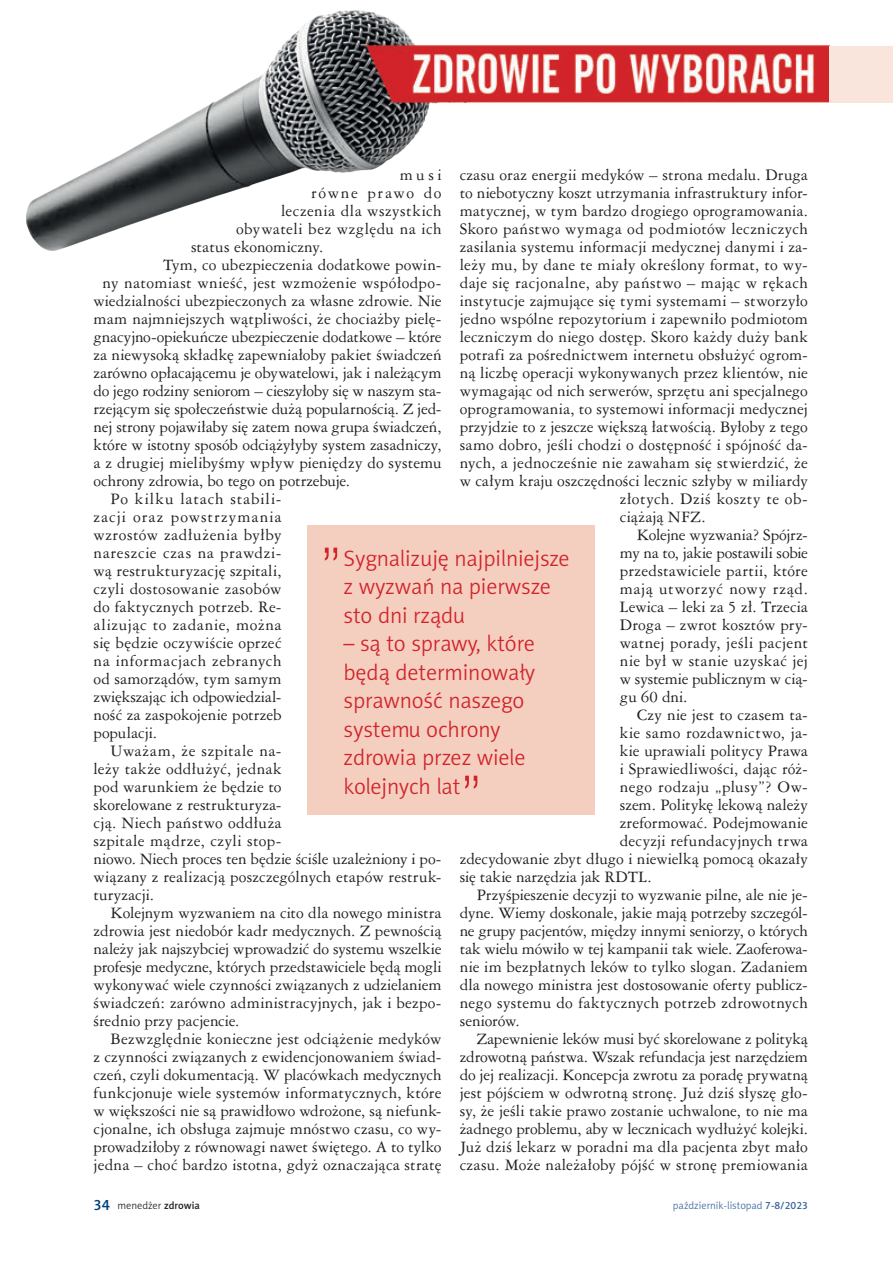
<style>
.page{position:relative;width:893px;height:1263px;background:#fff}
.page>*{position:absolute;margin:0;border:0;box-sizing:border-box;transform-origin:0 0}
.Wybicie{font:52.5px "Swis 721 Lt PL";color:#d1232a}
.Wybicie-2{font:22.5px/28.5px "Naomi Sans EFN Light";letter-spacing:-.005em;color:#d1232a}
.tekst{font:15px/18px "Ameri Garmnd PL";letter-spacing:.01em;color:#231f20;text-align:justify}
.tekst-2{font:15px "Ameri Garmnd PL";letter-spacing:-.01em;color:#231f20}
.tekst-3{font:15px "Ameri Garmnd PL";letter-spacing:.03em;color:#231f20}
.tekst-4{font:15px "Ameri Garmnd PL";letter-spacing:-.02em;color:#231f20}
.tekst-5{font:15px "Ameri Garmnd PL";letter-spacing:.035em;color:#231f20}
.tekst-6{font:15px "Ameri Garmnd PL";letter-spacing:.115em;color:#231f20}
.t1{font:10.5px "Naomi Sans EFN Light";color:#3d6799}
.t2{font:10.5px "Naomi Sans EFN Light";color:#231f20}
.s1{font-family:"Naomi Sans EFN Medium";font-size:15px;color:#004279}
.s2{font-family:"Naomi Sans EFN Medium"}
</style>
<div class="page">
<img style="left:26px;top:10px;width:804px;height:241px">
<div style="left:829px;top:46px;width:64px;height:57px;background:#f9e5dc"></div>
<div style="left:307px;top:525px;width:287px;height:290px;background:#f4cfc0"></div>
<p class="tekst" style="left:460px;top:165px;width:350px">czasu oraz energii medyków – strona medalu. Druga</p>
<p class="tekst" style="left:460px;top:183px;width:350px">to niebotyczny koszt utrzymania infrastruktury infor-</p>
<p class="tekst" style="left:460px;top:201px;width:350px">matycznej, w tym bardzo drogiego oprogramowania.</p>
<p class="tekst" style="left:460px;top:219px;width:350px">Skoro państwo wymaga od podmiotów leczniczych</p>
<p class="tekst" style="left:460px;top:237px;width:350px">zasilania systemu informacji medycznej danymi i za-</p>
<p class="tekst" style="left:460px;top:255px;width:350px">leży mu, by dane te miały określony format, to wy-</p>
<p class="tekst-3" style="left:460px;top:273px;width:350px">daje się racjonalne, aby państwo – mając w rękach</p>
<p class="tekst" style="left:460px;top:291px;width:350px">instytucje zajmujące się tymi systemami – stworzyło</p>
<p class="tekst" style="left:460px;top:309px;width:350px">jedno wspólne repozytorium i zapewniło podmiotom</p>
<p class="tekst" style="left:460px;top:327px;width:350px">leczniczym do niego dostęp. Skoro każdy duży bank</p>
<p class="tekst" style="left:460px;top:345px;width:350px">potrafi za pośrednictwem internetu obsłużyć ogrom-</p>
<p class="tekst" style="left:460px;top:363px;width:350px">ną liczbę operacji wykonywanych przez klientów, nie</p>
<p class="tekst" style="left:460px;top:381px;width:350px">wymagając od nich serwerów, sprzętu ani specjalnego</p>
<p class="tekst" style="left:460px;top:399px;width:350px">oprogramowania, to systemowi informacji medycznej</p>
<p class="tekst" style="left:460px;top:417px;width:350px">przyjdzie to z jeszcze większą łatwością. Byłoby z tego</p>
<p class="tekst" style="left:460px;top:435px;width:350px">samo dobro, jeśli chodzi o dostępność i spójność da-</p>
<p class="tekst" style="left:460px;top:453px;width:350px">nych, a jednocześnie nie zawaham się stwierdzić, że</p>
<p class="tekst" style="left:460px;top:471px;width:350px">w całym kraju oszczędności lecznic szłyby w miliardy</p>
<p class="tekst-5" style="left:620px;top:489px;width:190px">złotych. Dziś koszty te ob-</p>
<p class="tekst" style="left:620px;top:507px;width:87px">ciążają NFZ.</p>
<p class="tekst" style="left:620px;top:525px;width:190px;text-indent:17px">Kolejne wyzwania? Spójrz&shy;my na to, jakie postawili sobie przedstawiciele partii, które mają utworzyć nowy rząd.<br>Lewica – leki za 5 zł. Trzecia Droga – zwrot kosztów pry&shy;watnej porady, jeśli pacjent nie był w stanie uzyskać jej w systemie publicznym w cią&shy;gu 60 dni.</p>
<p class="tekst" style="left:637px;top:705px;width:173px">Czy nie jest to czasem ta-</p>
<p class="tekst" style="left:620px;top:723px;width:190px">kie samo rozdawnictwo, ja-</p>
<p class="tekst" style="left:620px;top:741px;width:190px">kie uprawiali politycy Prawa</p>
<p class="tekst" style="left:620px;top:759px;width:190px">i Sprawiedliwości, dając róż-</p>
<p class="tekst-3" style="left:620px;top:777px;width:190px">nego rodzaju „plusy”? Ow-</p>
<p class="tekst-2" style="left:620px;top:795px;width:190px">szem. Politykę lekową należy</p>
<p class="tekst" style="left:620px;top:813px;width:190px">zreformować. Podejmowanie</p>
<p class="tekst" style="left:620px;top:831px;width:190px">decyzji refundacyjnych trwa</p>
<p class="tekst" style="left:460px;top:849px;width:350px">zdecydowanie zbyt długo i niewielką pomocą okazały</p>
<p class="tekst" style="left:460px;top:867px;width:193px">się takie narzędzia jak RDTL.</p>
<p class="tekst" style="left:460px;top:885px;width:350px;text-indent:17px">Przyśpieszenie decyzji to wyzwanie pilne, ale nie je&shy;dyne. Wiemy doskonale, jakie mają potrzeby szczegól&shy;ne grupy pacjentów, między innymi seniorzy, o których tak wielu mówiło w tej kampanii tak wiele. Zaoferowa&shy;nie im bezpłatnych leków to tylko slogan. Zadaniem dla nowego ministra jest dostosowanie oferty publicz&shy;nego systemu do faktycznych potrzeb zdrowotnych seniorów.</p>
<p class="tekst" style="left:460px;top:1029px;width:350px;text-indent:17px">Zapewnienie leków musi być skorelowane z polityką zdrowotną państwa. Wszak refundacja jest narzędziem do jej realizacji. Koncepcja zwrotu za poradę prywatną jest pójściem w odwrotną stronę. Już dziś słyszę gło&shy;sy, że jeśli takie prawo zostanie uchwalone, to nie ma żadnego problemu, aby w lecznicach wydłużyć kolejki.<br>Już dziś lekarz w poradni ma dla pacjenta zbyt mało czasu. Może należałoby pójść w stronę premiowania</p>
<p class="tekst" style="left:400px;top:165px;width:43px">musi</p>
<p class="tekst-6" style="left:311px;top:183px;width:132px">równe prawo do</p>
<p class="tekst-5" style="left:281px;top:201px;width:162px">leczenia dla wszystkich</p>
<p class="tekst-3" style="left:236px;top:219px;width:207px">obywateli bez względu na ich</p>
<p class="tekst" style="left:191px;top:237px;width:134px">status ekonomiczny.</p>
<p class="tekst" style="left:163px;top:255px;width:280px">Tym, co ubezpieczenia dodatkowe powin-</p>
<p class="tekst" style="left:103px;top:273px;width:340px">ny natomiast wnieść, jest wzmożenie współodpo-</p>
<p class="tekst" style="left:94px;top:291px;width:349px">wiedzialności ubezpieczonych za własne zdrowie. Nie</p>
<p class="tekst" style="left:94px;top:309px;width:349px">mam najmniejszych wątpliwości, że chociażby pielę-</p>
<p class="tekst-2" style="left:94px;top:327px;width:350px">gnacyjno-opiekuńcze ubezpieczenie dodatkowe – które</p>
<p class="tekst" style="left:94px;top:345px;width:350px">za niewysoką składkę zapewniałoby pakiet świadczeń</p>
<p class="tekst-2" style="left:94px;top:363px;width:350px">zarówno opłacającemu je obywatelowi, jak i należącym</p>
<p class="tekst-4" style="left:94px;top:381px;width:349px">do jego rodziny seniorom – cieszyłoby się w naszym sta-</p>
<p class="tekst" style="left:94px;top:399px;width:349px">rzejącym się społeczeństwie dużą popularnością. Z jed-</p>
<p class="tekst-2" style="left:94px;top:417px;width:350px">nej strony pojawiłaby się zatem nowa grupa świadczeń,</p>
<p class="tekst" style="left:94px;top:435px;width:349px">które w istotny sposób odciążyłyby system zasadniczy,</p>
<p class="tekst" style="left:94px;top:453px;width:350px">a z drugiej mielibyśmy wpływ pieniędzy do systemu</p>
<p class="tekst-2" style="left:94px;top:471px;width:258px">ochrony zdrowia, bo tego on potrzebuje.</p>
<p class="tekst" style="left:94px;top:489px;width:190px;text-indent:17px">Po kilku latach stabili&shy;zacji oraz powstrzymania wzrostów zadłużenia byłby nareszcie czas na prawdzi&shy;wą restrukturyzację szpitali, czyli dostosowanie zasobów do faktycznych potrzeb. Re&shy;alizując to zadanie, można się będzie oczywiście oprzeć na informacjach zebranych od samorządów, tym samym zwiększając ich odpowiedzial&shy;ność za zaspokojenie potrzeb populacji.</p>
<p class="tekst" style="left:94px;top:741px;width:349px;text-align:left;text-indent:17px">Uważam, że szpitale na-<br>leży także oddłużyć, jednak<br>pod warunkiem że będzie to<br>skorelowane z restrukturyza-<br>cją. Niech państwo oddłuża<br>szpitale mądrze, czyli stop-<br>niowo. Niech proces ten będzie ściśle uzależniony i po&shy;wiązany z realizacją poszczególnych etapów restruk&shy;turyzacji.</p>
<p class="tekst" style="left:94px;top:903px;width:350px;text-indent:17px">Kolejnym wyzwaniem na cito dla nowego ministra zdrowia jest niedobór kadr medycznych. Z pewnością należy jak najszybciej wprowadzić do systemu wszelkie profesje medyczne, których przedstawiciele będą mogli wykonywać wiele czynności związanych z udzielaniem świadczeń: zarówno administracyjnych, jak i bezpo&shy;średnio przy pacjencie.</p>
<p class="tekst" style="left:94px;top:1029px;width:350px;text-indent:17px">Bezwzględnie konieczne jest odciążenie medyków z czynności związanych z ewidencjonowaniem świad&shy;czeń, czyli dokumentacją. W placówkach medycznych funkcjonuje wiele systemów informatycznych, które w większości nie są prawidłowo wdrożone, są niefunk&shy;cjonalne, ich obsługa zajmuje mnóstwo czasu, co wy&shy;prowadziłoby z równowagi nawet świętego. A to tylko jedna – choć bardzo istotna, gdyż oznaczająca stratę</p>
<p class="Wybicie" style="left:320px;top:534px;width:24px">”</p>
<p class="Wybicie-2" style="left:344px;top:544px;width:228px">Sygnalizuję najpilniejsze z wyzwań na pierwsze sto dni rządu</p>
<p class="Wybicie-2" style="left:344px;top:629px;width:193px">– są to sprawy, które będą determinowały sprawność naszego systemu ochrony zdrowia przez wiele kolejnych lat</p>
<p class="Wybicie" style="left:460px;top:762px;width:24px">”</p>
<p class="t2" style="left:94px;top:1199px;width:108px"><span class="s1">34</span> menedżer <span class="s2">zdrowia</span></p>
<p class="t1" style="left:673px;top:1199px;width:137px">październik-listopad <span class="s2">7-8/2023</span></p>
</div>
